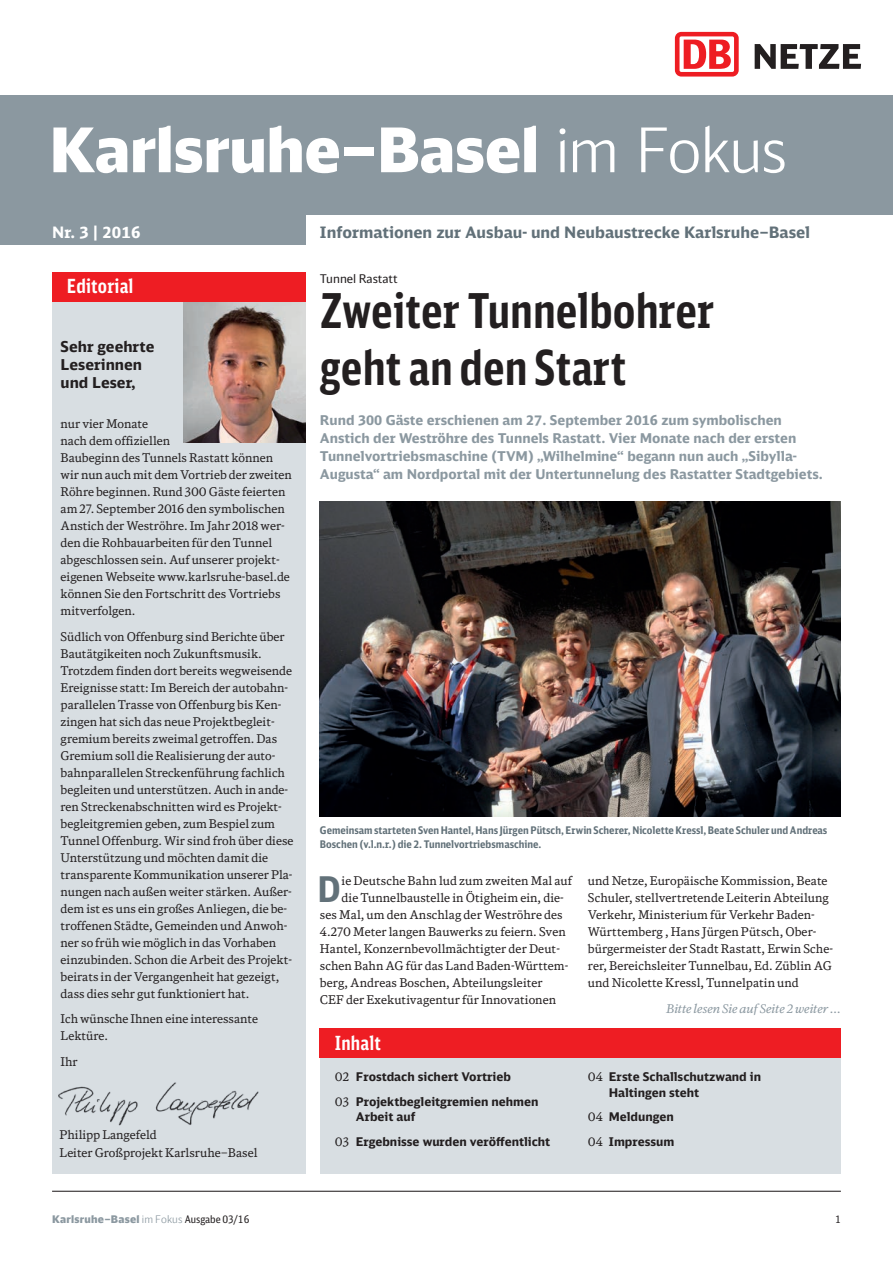
<style>
.page{position:relative;width:893px;height:1263px;background:#fff}
.page>*{position:absolute;margin:0;border:0;box-sizing:border-box;transform-origin:0 0}
.t1{font:900 61.5px "DB Head";letter-spacing:-.005em;color:#fff}
.head{font:700 48px/57px "DB Sans Comp";color:#231f20}
.text_initial{font:700 35.4px "DB Sans Cond";color:#627179}
.DB-N_bar_13pt_comp_b{font:700 19.5px "DB Sans Comp";letter-spacing:.01em;color:#fff}
.t2{font:700 15.75px "DB Sans";color:#627179}
.t3{font:700 15.75px "DB Sans";letter-spacing:.01em;color:#fff}
.DB-N_subhead_10pt_sa{font:700 15px/17.7px "DB Sans";color:#231f20}
.DB-N_intro_11pt_bold{font:700 13.5px/18px "DB Sans";color:#8b98a0}
.text{font:12px/17px "DB News";color:#231f20}
.text_initial-2{font:12px/17px "DB News";letter-spacing:.005em;color:#231f20}
.DB-N_content_8pt_new{font:700 12px/15.8px "DB Sans";color:#231f20}
.text-2{font:italic 12px "DB Serif";color:#8b98a0}
.DB-N_column_11pt_hea{font:12px "DB Head";color:#231f20}
.bu{font:700 10.5px/14.1px "DB Sans Cond";color:#627179}
.t4{font:900 10.5px "DB Head";letter-spacing:.025em;color:#8b98a0}
.t5{font:10.5px "DB Sans Cond";color:#231f20}
.s1{font-weight:300}
.s2{font-family:"DB News";font-weight:400}
.s3{font-family:"DB Sans Cond";font-weight:400;color:#231f20}
</style>
<div class="page">
<img style="left:320px;top:502px;width:521px;height:314px">
<div style="left:320px;top:1040px;width:521px;height:134px;background:#d8dee2"></div>
<div style="left:0;top:193px;width:305px;height:51px;background:#8b98a0"></div>
<div style="left:0;top:96px;width:893px;height:119px;background:#8b98a0"></div>
<div style="left:329px;top:1028px;width:512px;height:30px;background:#ee1d23"></div>
<div style="left:320px;top:1028px;width:253px;height:30px;background:#ee1d23"></div>
<div style="left:52px;top:272px;width:253px;height:902px;background:#d8dee2"></div>
<img style="left:183px;top:302px;width:122px;height:140px">
<div style="left:52px;top:272px;width:253px;height:30px;background:#ee1d23"></div>
<img style="left:58px;top:1082px;width:201px;height:44px">
<hr style="left:52px;top:1191px;width:789px;height:1px;background:#231f20">
<svg style="left:755px;top:44px;width:106px;height:25px"></svg>
<div style="left:675px;top:32px;width:64px;height:45px;background:#ee1d23;border-radius:6px"></div>
<div style="left:679px;top:36px;width:55px;height:36px;background:#fff;border-radius:2px"></div>
<svg style="left:684px;top:40px;width:47px;height:29px"></svg>
<p class="t1" style="left:50px;top:110px;width:739px">Karlsruhe–Basel <span class="s1">im Fokus</span></p>
<p class="t3" style="left:52px;top:222px;width:90px">Nr. 3 | 2016</p>
<p class="t2" style="left:320px;top:222px;width:492px">Informationen zur Ausbau- und Neubaustrecke Karlsruhe–Basel</p>
<p class="DB-N_bar_13pt_comp_b" style="left:67px;top:274px;width:68px">Editorial</p>
<p class="DB-N_subhead_10pt_sa" style="left:61px;top:338px;width:95px">Sehr geehrte<br>Leserinnen und Leser,</p>
<p class="text" style="left:61px;top:415px;width:233px">nur vier Monate<br>nach dem offiziellen<br>Baubeginn des Tunnels Rastatt können wir nun auch mit dem Vortrieb der zweiten Röhre beginnen. Rund 300 Gäste feierten am 27. September 2016 den symbolischen Anstich der Weströhre. Im Jahr 2018 wer&shy;den die Rohbauarbeiten für den Tunnel abgeschlossen sein. Auf unserer projekt&shy;eigenen Webseite www.karlsruhe-basel.de können Sie den Fortschritt des Vortriebs mitverfolgen.</p>
<p class="text" style="left:61px;top:628px;width:234px">Südlich von Offenburg sind Berichte über Bautätgikeiten noch Zukunftsmusik.<br>Trotzdem finden dort bereits wegweisende Ereignisse statt: Im Bereich der autobahn&shy;parallelen Trasse von Offenburg bis Ken&shy;zingen hat sich das neue Projektbegleit&shy;gremium bereits zweimal getroffen. Das Gremium soll die Realisierung der auto&shy;bahnparallelen Streckenführung fachlich begleiten und unterstützen. Auch in ande&shy;ren Streckenabschnitten wird es Projekt&shy;begleitgremien geben, zum Bespiel zum Tunnel Offenburg. Wir sind froh über diese Unterstützung und möchten damit die transparente Kommunikation unserer Pla&shy;nungen nach außen weiter stärken. Außer&shy;dem ist es uns ein großes Anliegen, die be&shy;troffenen Städte, Gemeinden und Anwoh&shy;ner so früh wie möglich in das Vorhaben einzubinden. Schon die Arbeit des Projekt&shy;beirats in der Vergangenheit hat gezeigt, dass dies sehr gut funktioniert hat.</p>
<p class="text" style="left:61px;top:1010px;width:199px">Ich wünsche Ihnen eine interessante<br>Lektüre.</p>
<p class="text" style="left:61px;top:1053px;width:19px">Ihr</p>
<p class="text" style="left:60px;top:1126px;width:99px">Philipp Langefeld</p>
<p class="text" style="left:60px;top:1144px;width:199px">Leiter Großprojekt Karlsruhe–Basel</p>
<p class="DB-N_column_11pt_hea" style="left:320px;top:271px;width:79px">Tunnel Rastatt</p>
<p class="head" style="left:320px;top:282px;width:396px">Zweiter Tunnelbohrer geht an den Start</p>
<p class="DB-N_intro_11pt_bold" style="left:320px;top:411px;width:504px">Rund 300 Gäste erschienen am 27. September 2016 zum symbolischen Anstich der Weströhre des Tunnels Rastatt. Vier Monate nach der ersten Tunnelvortriebsmaschine (TVM) „Wilhelmine“ begann nun auch „Sibylla-Augusta“ am Nordportal mit der Untertunnelung des Rastatter Stadtgebiets.</p>
<p class="bu" style="left:320px;top:822px;width:509px">Gemeinsam starteten Sven Hantel, Hans Jürgen Pütsch, Erwin Scherer, Nicolette Kressl, Beate Schuler und Andreas<br>Boschen (v.l.n.r.) die 2. Tunnelvortriebsmaschine.</p>
<p class="text_initial-2" style="left:588px;top:871px;width:247px">und Netze, Europäische Kommission, Beate Schuler, stellvertretende Leiterin Abteilung Verkehr, Ministerium für Verkehr Baden-Württemberg , Hans Jürgen Pütsch, Ober&shy;bürgermeister der Stadt Rastatt, Erwin Sche&shy;rer, Bereichsleiter Tunnelbau, Ed. Züblin AG und Nicolette Kressl, Tunnelpatin und</p>
<p class="text_initial" style="left:317px;top:866px;width:25px">D</p>
<p class="text_initial-2" style="left:342px;top:871px;width:232px">ie Deutsche Bahn lud zum zweiten Mal auf</p>
<p class="text_initial-2" style="left:342px;top:889px;width:224px">die Tunnelbaustelle in Ötigheim ein, die-</p>
<p class="text_initial-2" style="left:320px;top:906px;width:244px">ses Mal, um den Anschlag der Weströhre des</p>
<p class="text_initial-2" style="left:320px;top:923px;width:247px">4.270 Meter langen Bauwerks zu feiern. Sven</p>
<p class="text_initial-2" style="left:320px;top:940px;width:241px">Hantel, Konzernbevollmächtigter der Deut-</p>
<p class="text_initial-2" style="left:320px;top:957px;width:249px">schen Bahn AG für das Land Baden-Württem-</p>
<p class="text_initial-2" style="left:320px;top:974px;width:224px">berg, Andreas Boschen, Abteilungsleiter</p>
<p class="text_initial-2" style="left:320px;top:991px;width:238px">CEF der Exekutivagentur für Innovationen</p>
<p class="text-2" style="left:666px;top:1001px;width:176px">Bitte lesen Sie auf Seite 2 weiter…</p>
<p class="DB-N_bar_13pt_comp_b" style="left:335px;top:1030px;width:48px">Inhalt</p>
<p class="DB-N_content_8pt_new" style="left:335px;top:1069px;width:178px"><span class="s2">02</span> Frostdach sichert Vortrieb</p>
<p class="DB-N_content_8pt_new" style="left:356px;top:1093px;width:184px;text-indent:-21px"><span class="s2">03</span> Projektbegleitgremien nehmen<br>Arbeit auf</p>
<p class="DB-N_content_8pt_new" style="left:335px;top:1133px;width:217px"><span class="s2">03</span> Ergebnisse wurden veröffentlicht</p>
<p class="DB-N_content_8pt_new" style="left:609px;top:1069px;width:154px;text-indent:-21px"><span class="s2">04</span> Erste Schallschutzwand in<br>Haltingen steht</p>
<p class="DB-N_content_8pt_new" style="left:588px;top:1109px;width:87px"><span class="s2">04</span> Meldungen</p>
<p class="DB-N_content_8pt_new" style="left:588px;top:1133px;width:88px"><span class="s2">04</span> Impressum</p>
<p class="t4" style="left:52px;top:1212px;width:199px">Karlsruhe–Basel <span class="s1">im Fokus</span> <span class="s3">Ausgabe 03/16</span></p>
<p class="t5" style="left:835px;top:1212px;width:7px">1</p>
</div>
